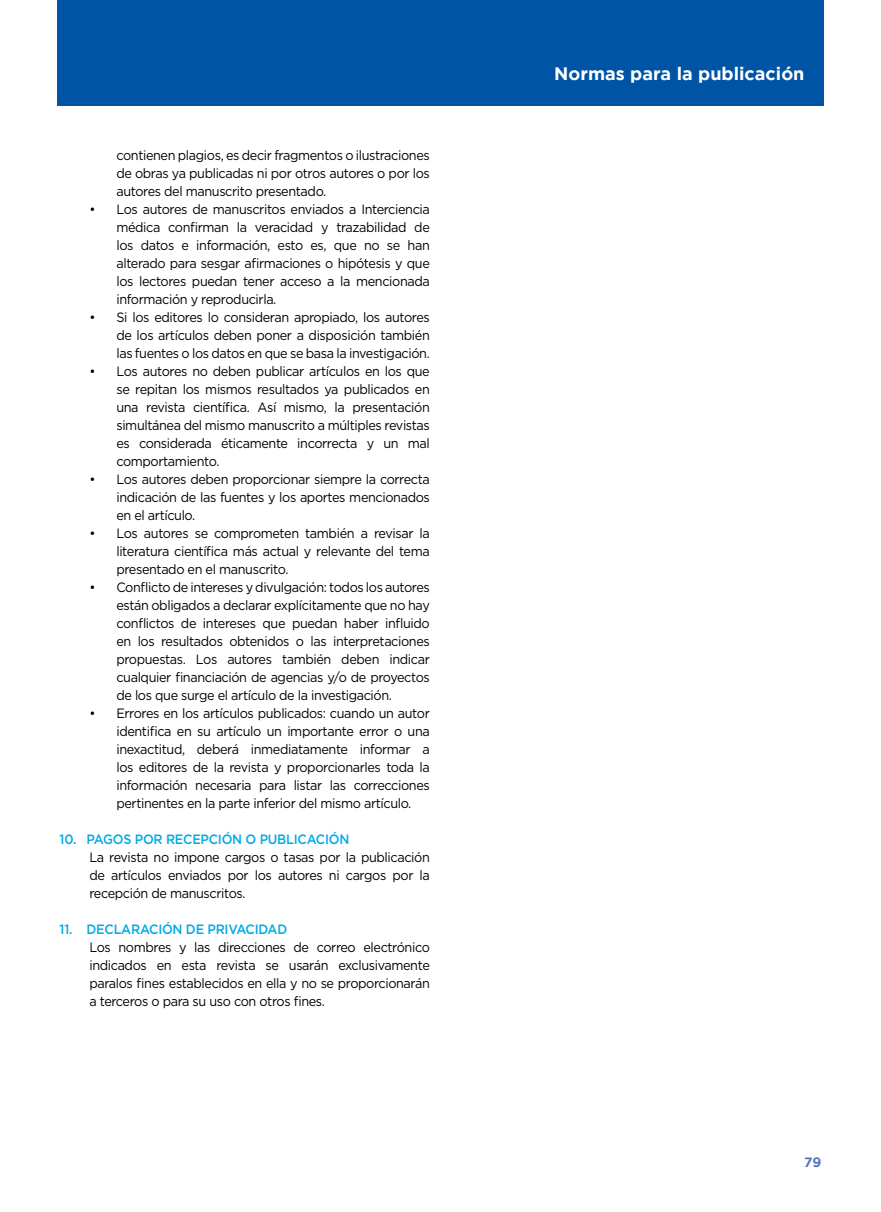
<style>
.page{position:relative;width:881px;height:1212px;background:#fff}
.page>*{position:absolute;margin:0;border:0;box-sizing:border-box;transform-origin:0 0}
.t1{font:700 18px "Gotham";color:#fff}
.t2{font:13.5px/18px "Gotham";letter-spacing:-.03em;color:#000;text-align:justify;scale:.94 1}
.t3{font:500 13.5px "Gotham";letter-spacing:-.02em;color:#00aae7;scale:.94 1}
.t4{font:700 13.5px "Gotham";color:#5a77ba}
</style>
<div class="page">
<div style="left:57px;top:0;width:766px;height:106px;background:#0054a6"></div>
<p class="t2" style="left:116px;top:146px;width:335px">contienen plagios, es decir fragmentos o ilustraciones de obras ya publicadas ni por otros autores o por los autores del manuscrito presentado.</p>
<p class="t2" style="left:116px;top:200px;width:335px;text-indent:-27px">• Los autores de manuscritos enviados a Interciencia médica confirman la veracidad y trazabilidad de los datos e información, esto es, que no se han alterado para sesgar afirmaciones o hipótesis y que los lectores puedan tener acceso a la mencionada información y reproducirla.</p>
<p class="t2" style="left:116px;top:308px;width:335px;text-indent:-27px">• Si los editores lo consideran apropiado, los autores de los artículos deben poner a disposición también las fuentes o los datos en que se basa la investigación.</p>
<p class="t2" style="left:116px;top:362px;width:335px;text-indent:-27px">• Los autores no deben publicar artículos en los que se repitan los mismos resultados ya publicados en una revista científica. Así mismo, la presentación simultánea del mismo manuscrito a múltiples revistas es considerada éticamente incorrecta y un mal comportamiento.</p>
<p class="t2" style="left:116px;top:469px;width:335px;text-indent:-27px">• Los autores deben proporcionar siempre la correcta indicación de las fuentes y los aportes mencionados en el artículo.</p>
<p class="t2" style="left:116px;top:523px;width:335px;text-indent:-27px">• Los autores se comprometen también a revisar la literatura científica más actual y relevante del tema presentado en el manuscrito.</p>
<p class="t2" style="left:116px;top:577px;width:335px;text-indent:-27px">• Conflicto de intereses y divulgación: todos los autores están obligados a declarar explícitamente que no hay conflictos de intereses que puedan haber influido en los resultados obtenidos o las interpretaciones propuestas. Los autores también deben indicar cualquier financiación de agencias y/o de proyectos de los que surge el artículo de la investigación.</p>
<p class="t2" style="left:116px;top:703px;width:335px;text-indent:-27px">• Errores en los artículos publicados: cuando un autor identifica en su artículo un importante error o una inexactitud, deberá inmediatamente informar a los editores de la revista y proporcionarles toda la información necesaria para listar las correcciones pertinentes en la parte inferior del mismo artículo.</p>
<p class="t3" style="left:60px;top:830px;width:310px">10. PAGOS POR RECEPCIÓN O PUBLICACIÓN</p>
<p class="t2" style="left:89px;top:847px;width:363px">La revista no impone cargos o tasas por la publicación de artículos enviados por los autores ni cargos por la recepción de manuscritos.</p>
<p class="t3" style="left:60px;top:920px;width:244px">11. DECLARACIÓN DE PRIVACIDAD</p>
<p class="t2" style="left:89px;top:937px;width:363px">Los nombres y las direcciones de correo electrónico indicados en esta revista se usarán exclusivamente paralos fines establecidos en ella y no se proporcionarán a terceros o para su uso con otros fines.</p>
<h1 class="t1" style="left:554px;top:63px;width:251px">Normas para la publicación</h1>
<p class="t4" style="left:803px;top:1154px;width:19px">79</p>
</div>
